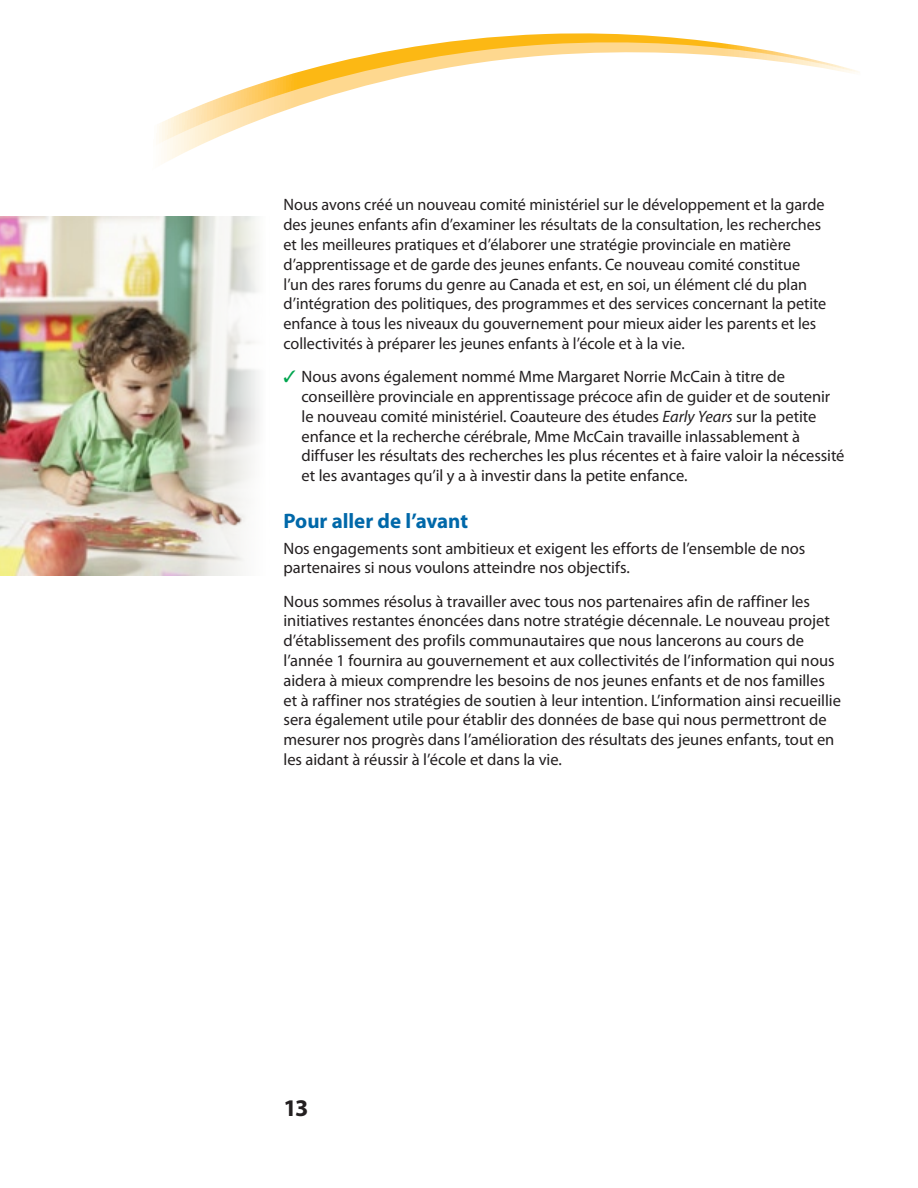
<style>
.page{position:relative;width:918px;height:1188px;background:#fff}
.page>*{position:absolute;margin:0;border:0;box-sizing:border-box;transform-origin:0 0}
.t1{font:700 24px "Myriad Pro";color:#231f20}
.t2{font:700 21px "Myriad Pro";letter-spacing:-.005em;color:#0068a9}
.t3{font:16.5px/19.8px "Myriad Pro";letter-spacing:-.005em;color:#231f20}
.s1{color:#00a54f}
.s2{font-style:italic}
</style>
<div class="page">
<svg style="left:159px;top:33px;width:699px;height:130px"></svg>
<img style="left:0;top:216px;width:259px;height:360px">
<p class="t3" style="left:284px;top:195px;width:544px">Nous avons créé un nouveau comité ministériel sur le développement et la garde des jeunes enfants afin d’examiner les résultats de la consultation, les recherches et les meilleures pratiques et d’élaborer une stratégie provinciale en matière d’apprentissage et de garde des jeunes enfants. Ce nouveau comité constitue l’un des rares forums du genre au Canada et est, en soi, un élément clé du plan d’intégration des politiques, des programmes et des services concernant la petite enfance à tous les niveaux du gouvernement pour mieux aider les parents et les collectivités à préparer les jeunes enfants à l’école et à la vie.</p>
<p class="t3" style="left:284px;top:367px;width:503px"><span class="s1">✓</span> Nous avons également nommé Mme Margaret Norrie McCain à titre de</p>
<p class="t3" style="left:302px;top:387px;width:530px">conseillère provinciale en apprentissage précoce afin de guider et de soutenir</p>
<p class="t3" style="left:302px;top:407px;width:516px">le nouveau comité ministériel. Coauteure des études <span class="s2">Early Years</span> sur la petite</p>
<p class="t3" style="left:302px;top:427px;width:500px">enfance et la recherche cérébrale, Mme McCain travaille inlassablement à</p>
<p class="t3" style="left:302px;top:446px;width:545px">diffuser les résultats des recherches les plus récentes et à faire valoir la nécessité</p>
<p class="t3" style="left:302px;top:466px;width:388px">et les avantages qu’il y a à investir dans la petite enfance.</p>
<h3 class="t2" style="left:284px;top:509px;width:186px">Pour aller de l’avant</h3>
<p class="t3" style="left:284px;top:538px;width:523px">Nos engagements sont ambitieux et exigent les efforts de l’ensemble de nos partenaires si nous voulons atteindre nos objectifs.</p>
<p class="t3" style="left:284px;top:592px;width:559px">Nous sommes résolus à travailler avec tous nos partenaires afin de raffiner les initiatives restantes énoncées dans notre stratégie décennale. Le nouveau projet d’établissement des profils communautaires que nous lancerons au cours de l’année 1 fournira au gouvernement et aux collectivités de l’information qui nous aidera à mieux comprendre les besoins de nos jeunes enfants et de nos familles et à raffiner nos stratégies de soutien à leur intention. L’information ainsi recueillie sera également utile pour établir des données de base qui nous permettront de mesurer nos progrès dans l’amélioration des résultats des jeunes enfants, tout en les aidant à réussir à l’école et dans la vie.</p>
<h1 class="t1" style="left:284px;top:1094px;width:27px">13</h1>
</div>
